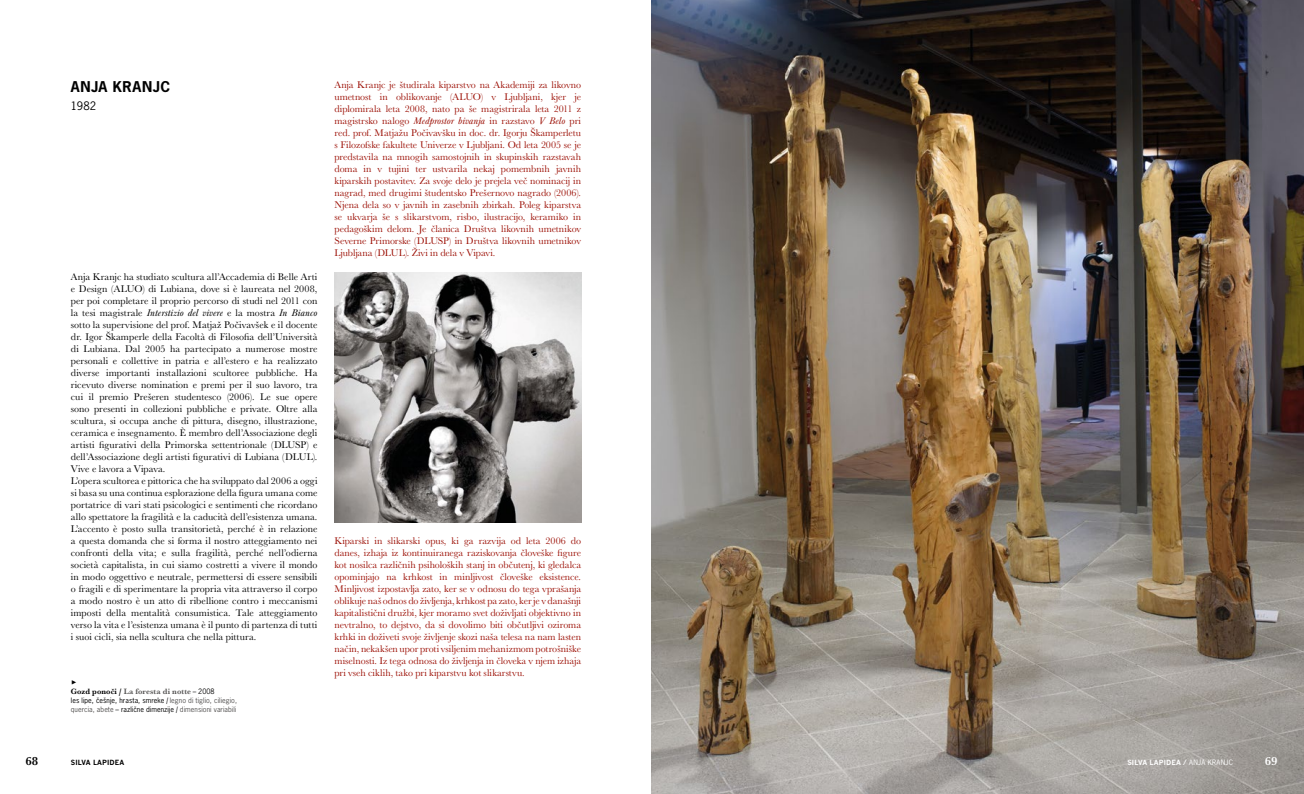
<style>
.page{position:relative;width:1304px;height:794px;background:#fff}
.page>*{position:absolute;margin:0;border:0;box-sizing:border-box;transform-origin:0 0}
.t1{font:700 14px "News Gothic Std";letter-spacing:.04em;color:#000}
.t2{font:700 12px "Baskerville URW";color:#000}
.t3{font:700 12px "Baskerville URW";color:#fff}
.t4{font:11px "News Gothic Std";color:#000}
.t5{font:10px/12px "Baskerville URW";letter-spacing:.005em;color:#000}
.t6{font:10px/12px "Baskerville URW";letter-spacing:.005em;color:#9c0f05;text-align:justify}
.t7{font:10px "Montserrat";color:#000}
.t8{font:700 8px "Baskerville URW";letter-spacing:.01em;color:#555453}
.t9{font:7px/9px "News Gothic Std";letter-spacing:.01em;color:#555453}
.t10{font:700 7px "News Gothic MT Std";letter-spacing:.02em;color:#fff}
.t11{font:700 7px "News Gothic MT Std";letter-spacing:.02em;color:#000}
.s1{font-style:italic}
.s2{color:#000}
.s3{font-family:"News Gothic Std";font-weight:400;font-size:7px;color:#000}
.s4{font-style:italic;color:#000}
.s5{font-family:"News Gothic Std";font-weight:400}
</style>
<div class="page">
<img style="left:334px;top:272px;width:247px;height:251px">
<img style="left:652px;top:0;width:652px;height:794px">
<h1 class="t1" style="left:71px;top:77px;width:101px">ANJA KRANJC</h1>
<p class="t4" style="left:71px;top:98px;width:27px">1982</p>
<p class="t5" style="left:71px;top:270px;width:248px">Anja Kranjc ha studiato scultura all’Accademia di Belle Arti e Design (ALUO) di Lubiana, dove si è laureata nel 2008, per poi completare il proprio percorso di studi nel 2011 con la tesi magistrale <span class="s1">Interstizio del vivere</span> e la mostra <span class="s1">In Bianco </span>sotto la supervisione del prof. Matjaž Počivavšek e il docente dr. Igor Škamperle della Facoltà di Filosofia dell’Università di Lubiana. Dal 2005 ha partecipato a numerose mostre personali e collettive in patria e all’estero e ha realizzato diverse importanti installazioni scultoree pubbliche. Ha ricevuto diverse nomination e premi per il suo lavoro, tra cui il premio Prešeren studentesco (2006). Le sue opere sono presenti in collezioni pubbliche e private. Oltre alla scultura, si occupa anche di pittura, disegno, illustrazione, ceramica e insegnamento. È membro dell’Associazione degli artisti figurativi della Primorska settentrionale (DLUSP) e dell’Associazione degli artisti figurativi di Lubiana (DLUL).<br>Vive e lavora a Vipava.<br>L’opera scultorea e pittorica che ha sviluppato dal 2006 a oggi si basa su una continua esplorazione della figura umana come portatrice di vari stati psicologici e sentimenti che ricordano allo spettatore la fragilità e la caducità dell’esistenza umana.<br>L’accento è posto sulla transitorietà, perché è in relazione a questa domanda che si forma il nostro atteggiamento nei confronti della vita; e sulla fragilità, perché nell’odierna società capitalista, in cui siamo costretti a vivere il mondo in modo oggettivo e neutrale, permettersi di essere sensibili o fragili e di sperimentare la propria vita attraverso il corpo a modo nostro è un atto di ribellione contro i meccanismi imposti della mentalità consumistica. Tale atteggiamento verso la vita e l’esistenza umana è il punto di partenza di tutti i suoi cicli, sia nella scultura che nella pittura.</p>
<p class="t7" style="left:71px;top:674px;width:7px">▶</p>
<p class="t8" style="left:71px;top:686px;width:145px"><span class="s2">Gozd ponoči /</span> La foresta di notte <span class="s3">– 2008</span></p>
<p class="t9" style="left:71px;top:696px;width:168px"><span class="s2">les lipe, cˇešnje, hrasta, smreke</span> <span class="s4">/</span>legno di tiglio, ciliegio, quercia, abete <span class="s2">– razlicˇne dimenzije</span> <span class="s4">/</span>dimensioni variabili</p>
<p class="t6" style="left:334px;top:78px;width:248px">Anja Kranjc je študirala kiparstvo na Akademiji za likovno umetnost in oblikovanje (ALUO) v Ljubljani, kjer je diplomirala leta 2008, nato pa še magistrirala leta 2011 z magistrsko nalogo <span class="s1">Medprostor bivanja</span> in razstavo <span class="s1">V Belo</span> pri red. prof. Matjažu Počivavšku in doc. dr. Igorju Škamperletu s Filozofske fakultete Univerze v Ljubljani. Od leta 2005 se je predstavila na mnogih samostojnih in skupinskih razstavah doma in v tujini ter ustvarila nekaj pomembnih javnih kiparskih postavitev. Za svoje delo je prejela več nominacij in nagrad, med drugimi študentsko Prešernovo nagrado (2006).<br>Njena dela so v javnih in zasebnih zbirkah. Poleg kiparstva se ukvarja še s slikarstvom, risbo, ilustracijo, keramiko in pedagoškim delom. Je članica Društva likovnih umetnikov Severne Primorske (DLUSP) in Društva likovnih umetnikov Ljubljana (DLUL). Živi in dela v Vipavi.</p>
<p class="t6" style="left:334px;top:534px;width:248px">Kiparski in slikarski opus, ki ga razvija od leta 2006 do danes, izhaja iz kontinuiranega raziskovanja človeške figure kot nosilca različnih psiholoških stanj in občutenj, ki gledalca opominjajo na krhkost in minljivost človeške eksistence.<br>Minljivost izpostavlja zato, ker se v odnosu do tega vprašanja oblikuje naš odnos do življenja, krhkost pa zato, ker je v današnji kapitalistični družbi, kjer moramo svet doživljati objektivno in nevtralno, to dejstvo, da si dovolimo biti občutljivi oziroma krhki in doživeti svoje življenje skozi naša telesa na nam lasten način, nekakšen upor proti vsiljenim mehanizmom potrošniške miselnosti. Iz tega odnosa do življenja in človeka v njem izhaja pri vseh ciklih, tako pri kiparstvu kot slikarstvu.</p>
<p class="t2" style="left:26px;top:753px;width:14px">68</p>
<p class="t11" style="left:71px;top:758px;width:55px">SILVA LAPIDEA</p>
<p class="t10" style="left:1127px;top:758px;width:107px">SILVA LAPIDEA / <span class="s5">ANJA KRANJC</span></p>
<p class="t3" style="left:1265px;top:753px;width:14px">69</p>
</div>
